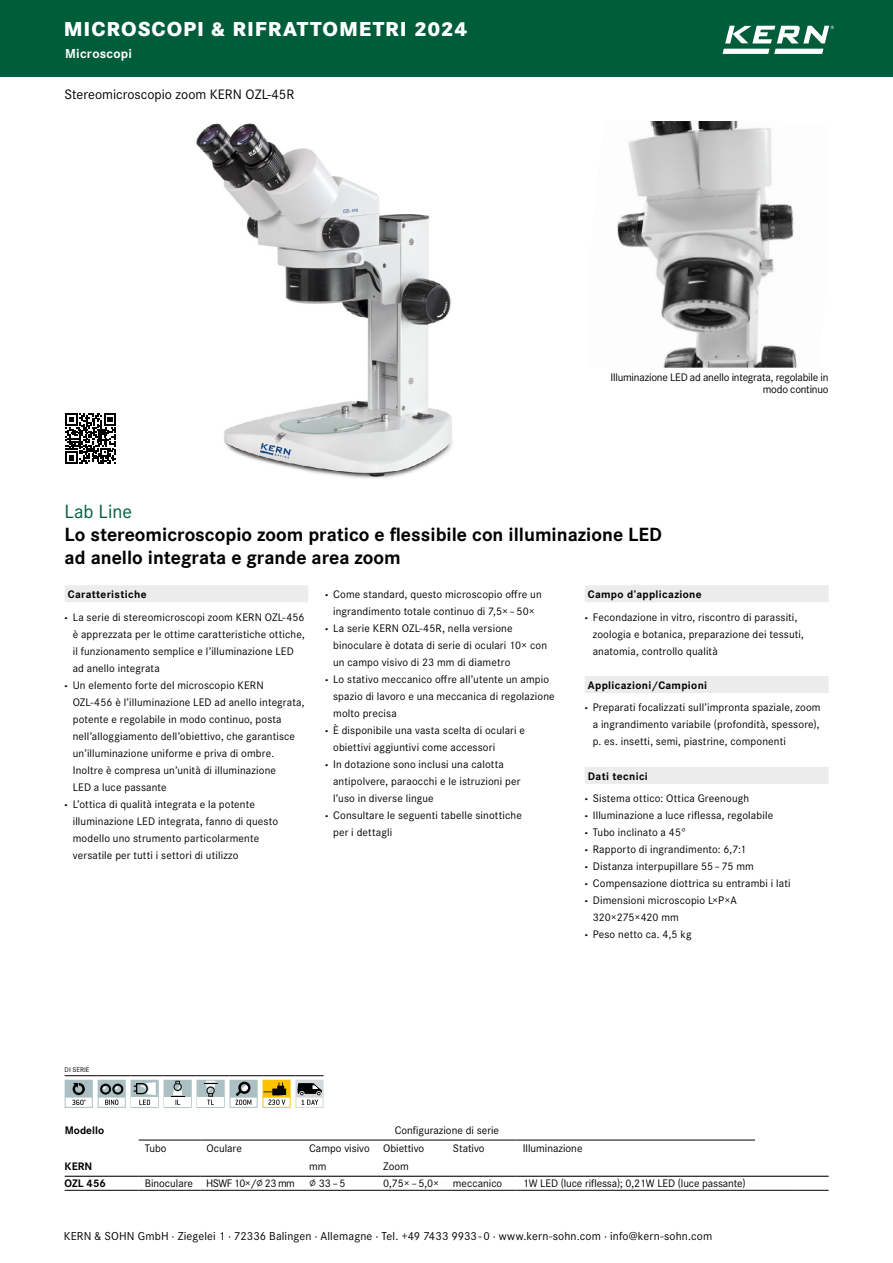
<style>
.page{position:relative;width:893px;height:1263px;background:#fff}
.page>*{position:absolute;margin:0;border:0;box-sizing:border-box;transform-origin:0 0}
.t1{font:800 21px "Corporate S Pro";letter-spacing:.045em;color:#fff}
.t2{font:700 19.8px/22.6px "Corporate S Pro";color:#000}
.t3{font:19.8px "Corporate S Pro";color:#005d3a}
.t4{font:14.25px "Corporate S Pro";color:#000}
.t5{font:700 13.5px "Corporate S Pro";letter-spacing:.015em;color:#fff}
.t6{font:12px "Corporate S Pro";letter-spacing:.015em;color:#000}
.t7{font:11.4px/22.6px "Corporate S Pro";letter-spacing:.01em;color:#000}
.t8{font:11.4px/11.4px "Corporate S Pro";letter-spacing:-.02em;color:#000;text-align:right}
.t9{font:11.4px "Corporate S Pro";letter-spacing:-.01em;color:#000}
.t10{font:11.4px "Corporate S Pro";letter-spacing:-.05em;color:#000}
.t11{font:700 11.4px "Corporate S Pro";color:#000}
.t12{font:7.05px "Corporate S Pro";color:#000}
.s1{font-weight:700}
.s2{font-weight:800}
</style>
<div class="page">
<img style="left:617px;top:121px;width:180px;height:247px">
<img style="left:196px;top:123px;width:256px;height:356px">
<hr style="left:139px;top:1140px;width:61px;height:1px;background:#000">
<hr style="left:200px;top:1140px;width:103px;height:1px;background:#000">
<hr style="left:303px;top:1140px;width:74px;height:1px;background:#000">
<hr style="left:377px;top:1140px;width:70px;height:1px;background:#000">
<hr style="left:447px;top:1140px;width:70px;height:1px;background:#000">
<hr style="left:517px;top:1140px;width:238px;height:1px;background:#000">
<hr style="left:139px;top:1190px;width:61px;height:1px;background:#000">
<hr style="left:200px;top:1190px;width:103px;height:1px;background:#000">
<hr style="left:303px;top:1190px;width:74px;height:1px;background:#000">
<hr style="left:377px;top:1190px;width:70px;height:1px;background:#000">
<hr style="left:447px;top:1190px;width:70px;height:1px;background:#000">
<hr style="left:517px;top:1190px;width:238px;height:1px;background:#000">
<hr style="left:65px;top:1176px;width:74px;height:1px;background:#000">
<hr style="left:755px;top:1176px;width:74px;height:1px;background:#000">
<hr style="left:139px;top:1176px;width:61px;height:1px;background:#000">
<hr style="left:200px;top:1176px;width:103px;height:1px;background:#000">
<hr style="left:303px;top:1176px;width:74px;height:1px;background:#000">
<hr style="left:377px;top:1176px;width:70px;height:1px;background:#000">
<hr style="left:447px;top:1176px;width:70px;height:1px;background:#000">
<hr style="left:517px;top:1176px;width:238px;height:1px;background:#000">
<hr style="left:65px;top:1190px;width:74px;height:1px;background:#000">
<hr style="left:755px;top:1190px;width:74px;height:1px;background:#000">
<svg style="left:65px;top:1075px;width:259px;height:33px"></svg>
<div style="left:65px;top:585px;width:243px;height:17px;background:#ececec"></div>
<div style="left:585px;top:585px;width:244px;height:17px;background:#ececec"></div>
<div style="left:585px;top:676px;width:244px;height:17px;background:#ececec"></div>
<div style="left:585px;top:767px;width:244px;height:17px;background:#ececec"></div>
<svg style="left:66px;top:413px;width:50px;height:51px"></svg>
<div style="left:0;top:0;width:893px;height:76px;background:#005d3b"></div>
<svg style="left:722px;top:49px;width:101px;height:5px"></svg>
<svg style="left:725px;top:26px;width:109px;height:17px"></svg>
<h1 class="t1" style="left:64px;top:12px;width:405px">MICROSCOPI &amp; RIFRATTOMETRI 2024</h1>
<p class="t5" style="left:65px;top:43px;width:68px">Microscopi</p>
<p class="t4" style="left:65px;top:84px;width:231px">Stereomicroscopio zoom KERN OZL-45R</p>
<h2 class="t3" style="left:65px;top:497px;width:69px">Lab Line</h2>
<p class="t8" style="left:610px;top:371px;width:220px">Illuminazione LED ad anello integrata, regolabile in modo continuo</p>
<h2 class="t2" style="left:65px;top:522px;width:599px">Lo stereomicroscopio zoom pratico e flessibile con illuminazione LED ad anello integrata e grande area zoom</h2>
<p class="t7" style="left:65px;top:582px;width:242px"><span class="s1">Caratteristiche<br></span><span class="s2">·</span> La serie di stereomicroscopi zoom KERN OZL-456</p>
<p class="t7" style="left:73px;top:622px;width:234px">è apprezzata per le ottime caratteristiche ottiche,</p>
<p class="t7" style="left:73px;top:639px;width:223px">il funzionamento semplice e l’illuminazione LED</p>
<p class="t7" style="left:73px;top:656px;width:89px">ad anello integrata</p>
<p class="t7" style="left:65px;top:673px;width:201px"><span class="s2">·</span> Un elemento forte del microscopio KERN</p>
<p class="t7" style="left:73px;top:690px;width:233px">OZL-456 è l’illuminazione LED ad anello integrata,</p>
<p class="t7" style="left:73px;top:707px;width:210px">potente e regolabile in modo continuo, posta</p>
<p class="t7" style="left:73px;top:724px;width:224px">nell’alloggiamento dell’obiettivo, che garantisce</p>
<p class="t7" style="left:73px;top:741px;width:203px">un’illuminazione uniforme e priva di ombre.</p>
<p class="t7" style="left:73px;top:758px;width:205px">Inoltre è compresa un’unità di illuminazione</p>
<p class="t7" style="left:73px;top:775px;width:95px">LED a luce passante</p>
<p class="t7" style="left:65px;top:792px;width:192px"><span class="s2">·</span> L’ottica di qualità integrata e la potente</p>
<p class="t7" style="left:73px;top:809px;width:207px">illuminazione LED integrata, fanno di questo</p>
<p class="t7" style="left:73px;top:826px;width:188px">modello uno strumento particolarmente</p>
<p class="t7" style="left:73px;top:843px;width:167px">versatile per tutti i settori di utilizzo</p>
<p class="t7" style="left:325px;top:582px;width:218px"><span class="s2">·</span> Come standard, questo microscopio offre un</p>
<p class="t7" style="left:333px;top:599px;width:203px">ingrandimento totale continuo di 7,5× – 50×</p>
<p class="t7" style="left:325px;top:616px;width:189px"><span class="s2">·</span> La serie KERN OZL-45R, nella versione</p>
<p class="t7" style="left:333px;top:633px;width:215px">binoculare è dotata di serie di oculari 10× con</p>
<p class="t7" style="left:333px;top:650px;width:179px">un campo visivo di 23 mm di diametro</p>
<p class="t7" style="left:325px;top:667px;width:226px"><span class="s2">·</span> Lo stativo meccanico offre all’utente un ampio</p>
<p class="t7" style="left:333px;top:684px;width:223px">spazio di lavoro e una meccanica di regolazione</p>
<p class="t7" style="left:333px;top:701px;width:65px">molto precisa</p>
<p class="t7" style="left:325px;top:718px;width:201px"><span class="s2">·</span> È disponibile una vasta scelta di oculari e</p>
<p class="t7" style="left:333px;top:735px;width:164px">obiettivi aggiuntivi come accessori</p>
<p class="t7" style="left:325px;top:752px;width:180px"><span class="s2">·</span> In dotazione sono inclusi una calotta</p>
<p class="t7" style="left:333px;top:769px;width:189px">antipolvere, paraocchi e le istruzioni per</p>
<p class="t7" style="left:333px;top:786px;width:102px">l’uso in diverse lingue</p>
<p class="t7" style="left:325px;top:803px;width:198px"><span class="s2">·</span> Consultare le seguenti tabelle sinottiche</p>
<p class="t7" style="left:333px;top:820px;width:61px">per i dettagli</p>
<p class="t7" style="left:585px;top:582px;width:214px"><span class="s1">Campo d’applicazione<br></span><span class="s2">·</span> Fecondazione in vitro, riscontro di parassiti,</p>
<p class="t7" style="left:593px;top:624px;width:213px;line-height:17px">zoologia e botanica, preparazione dei tessuti, anatomia, controllo qualità</p>
<p class="t7" style="left:585px;top:673px;width:237px"><span class="s1">Applicazioni/Campioni<br></span><span class="s2">·</span> Preparati focalizzati sull’impronta spaziale, zoom</p>
<p class="t7" style="left:593px;top:715px;width:228px;line-height:17px">a ingrandimento variabile (profondità, spessore), p. es. insetti, semi, piastrine, componenti</p>
<p class="t7" style="left:585px;top:763px;width:166px"><span class="s1">Dati tecnici<br></span><span class="s2">·</span> Sistema ottico: Ottica Greenough</p>
<p class="t7" style="left:585px;top:803px;width:190px"><span class="s2">·</span> Illuminazione a luce riflessa, regolabile</p>
<p class="t7" style="left:585px;top:820px;width:103px"><span class="s2">·</span> Tubo inclinato a 45°</p>
<p class="t7" style="left:585px;top:837px;width:163px"><span class="s2">·</span> Rapporto di ingrandimento: 6,7:1</p>
<p class="t7" style="left:585px;top:854px;width:171px"><span class="s2">·</span> Distanza interpupillare 55 – 75 mm</p>
<p class="t7" style="left:585px;top:871px;width:207px"><span class="s2">·</span> Compensazione diottrica su entrambi i lati</p>
<p class="t7" style="left:585px;top:888px;width:154px"><span class="s2">·</span> Dimensioni microscopio L×P×A</p>
<p class="t7" style="left:593px;top:905px;width:88px">320×275×420 mm</p>
<p class="t7" style="left:585px;top:922px;width:108px"><span class="s2">·</span> Peso netto ca. 4,5 kg</p>
<p class="t12" style="left:65px;top:1065px;width:26px">DI SERIE</p>
<p class="t11" style="left:65px;top:1121px;width:41px">Modello</p>
<p class="t7" style="left:395px;top:1118px;width:106px">Configurazione di serie</p>
<p class="t7" style="left:145px;top:1136px;width:23px">Tubo</p>
<p class="t7" style="left:206px;top:1136px;width:37px">Oculare</p>
<p class="t7" style="left:383px;top:1138px;width:43px;line-height:18.1px;text-indent:-74px">Campo visivo Obiettivo<br>Zoom</p>
<p class="t7" style="left:453px;top:1136px;width:33px">Stativo</p>
<p class="t7" style="left:523px;top:1136px;width:61px">Illuminazione</p>
<p class="t7" style="left:145px;top:1171px;width:50px">Binoculare</p>
<p class="t7" style="left:453px;top:1171px;width:51px">meccanico</p>
<p class="t9" style="left:523px;top:1175px;width:224px">1W LED (luce riflessa); 0,21W LED (luce passante)</p>
<p class="t11" style="left:65px;top:1157px;width:29px">KERN</p>
<p class="t7" style="left:309px;top:1154px;width:19px">mm</p>
<p class="t11" style="left:65px;top:1174px;width:43px">OZL 456</p>
<p class="t10" style="left:206px;top:1175px;width:141px">HSWF 10×/∅ 23 mm ∅ 33 – 5</p>
<p class="t7" style="left:383px;top:1171px;width:58px">0,75× – 5,0×</p>
<p class="t6" style="left:64px;top:1227px;width:650px">KERN &amp; SOHN GmbH · Ziegelei 1 · 72336 Balingen · Allemagne · Tel. +49 7433 9933 - 0 · www.kern-sohn.com · info@kern-sohn.com</p>
</div>
